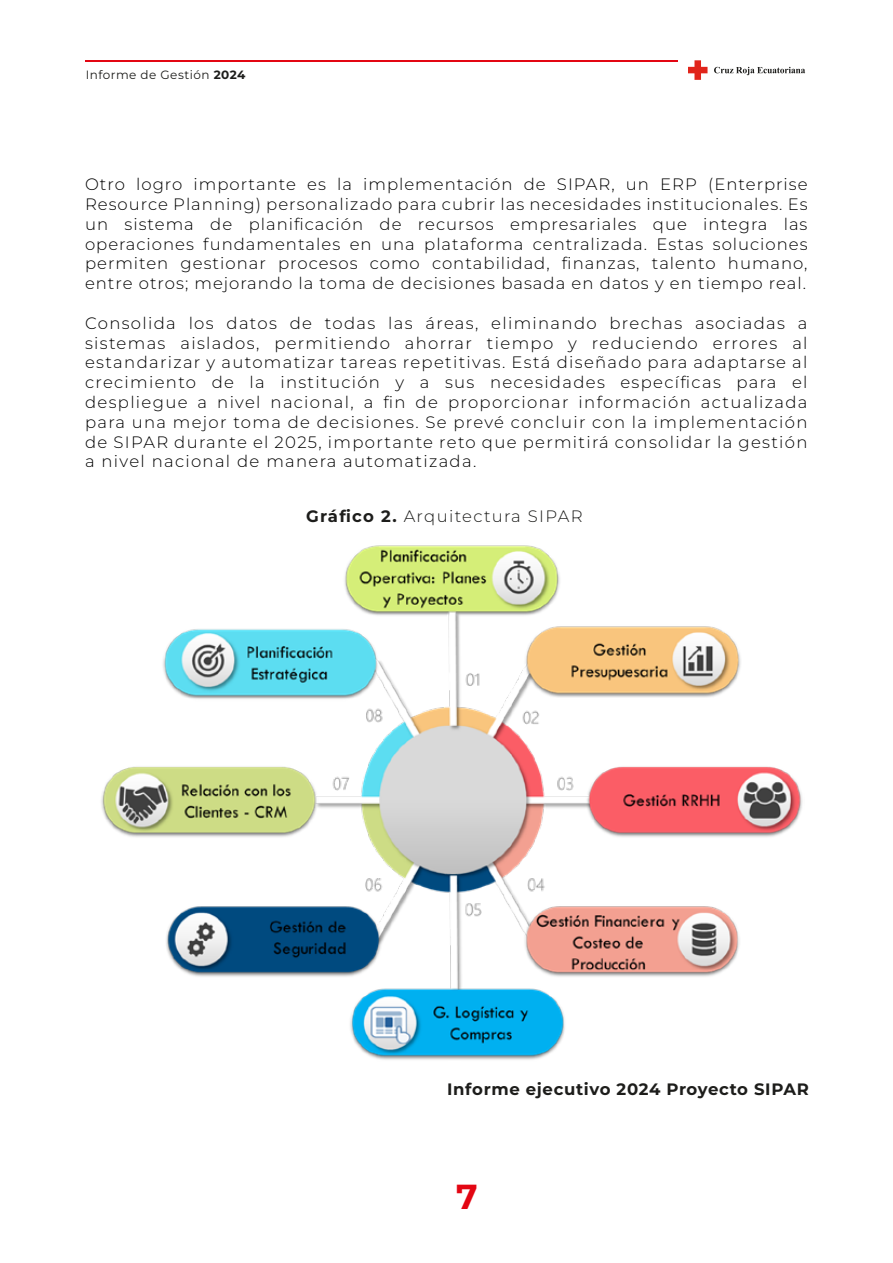
<style>
.page{position:relative;width:893px;height:1263px;background:#fff}
.page>*{position:absolute;margin:0;border:0;box-sizing:border-box;transform-origin:0 0}
.t1{font:700 34.65px "Montserrat";color:#e30613}
.t2{font:300 16.5px/19.8px "Montserrat";letter-spacing:.06em;color:#010000;text-align:justify}
.t3{font:700 16.5px "Montserrat";letter-spacing:.04em;color:#1d1d1b}
.t4{font:300 16.5px "Montserrat";letter-spacing:.08em;color:#1d1d1b}
.t5{font:12px "Montserrat";letter-spacing:.04em;color:#1d1d1b}
.s1{font-weight:700}
</style>
<div class="page">
<svg style="left:688px;top:60px;width:117px;height:20px"></svg>
<hr style="left:86px;top:61px;width:592px;height:1px;background:#e30613">
<img style="left:101px;top:545px;width:702px;height:515px">
<p class="t5" style="left:86px;top:67px;width:161px">Informe de Gestión <span class="s1">2024</span></p>
<p class="t2" style="left:85px;top:174px;width:724px">Otro logro importante es la implementación de SIPAR, un ERP (Enterprise Resource Planning) personalizado para cubrir las necesidades institucionales. Es un sistema de planificación de recursos empresariales que integra las operaciones fundamentales en una plataforma centralizada. Estas soluciones permiten gestionar procesos como contabilidad, finanzas, talento humano, entre otros; mejorando la toma de decisiones basada en datos y en tiempo real.</p>
<p class="t2" style="left:85px;top:312px;width:724px">Consolida los datos de todas las áreas, eliminando brechas asociadas a sistemas aislados, permitiendo ahorrar tiempo y reduciendo errores al estandarizar y automatizar tareas repetitivas. Está diseñado para adaptarse al crecimiento de la institución y a sus necesidades específicas para el despliegue a nivel nacional, a fin de proporcionar información actualizada para una mejor toma de decisiones. Se prevé concluir con la implementación de SIPAR durante el 2025, importante reto que permitirá consolidar la gestión a nivel nacional de manera automatizada.</p>
<p class="t4" style="left:306px;top:504px;width:278px"><span class="s1">Gráfico 2.</span> Arquitectura SIPAR</p>
<p class="t3" style="left:447px;top:1078px;width:363px">Informe ejecutivo 2024 Proyecto SIPAR</p>
<h1 class="t1" style="left:456px;top:1171px;width:23px">7</h1>
</div>
